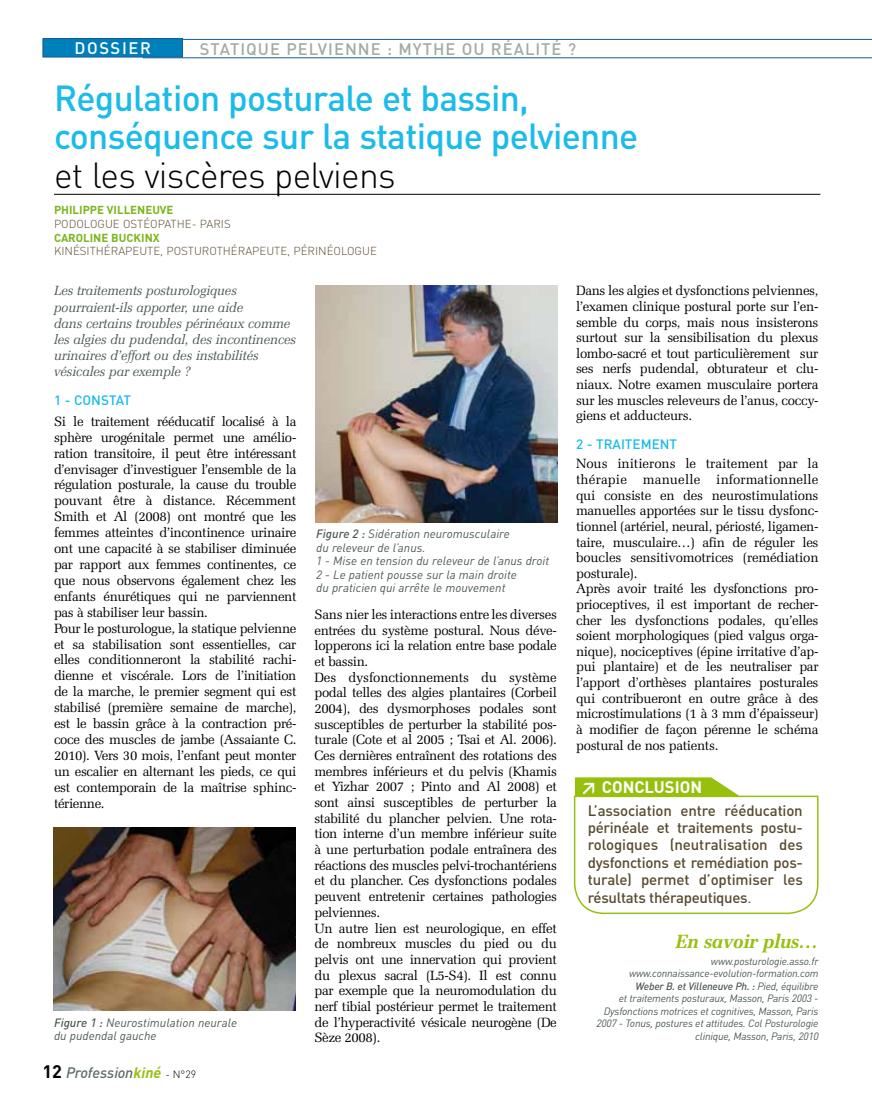
<style>
.page{position:relative;width:872px;height:1106px;background:#fff}
.page>*{position:absolute;margin:0;border:0;box-sizing:border-box;transform-origin:0 0}
.t1{font:500 35.85px/38.7px "DIN";letter-spacing:-.02em;color:#1bbbea}
.t2{font:300 35.85px "DIN";letter-spacing:-.02em;color:#000}
.t3{font:italic 700 19.35px "Zapf Elliptical 711 BT";letter-spacing:-.02em;color:#97bf0d}
.t4{font:500 16.5px "DIN";color:#a3ab9e}
.t5{font:700 16.5px "DIN";color:#fff}
.t6{font:500 16.5px "DIN";letter-spacing:.1em;color:#fff}
.t7{font:500 15px/17.4px "DIN";letter-spacing:-.02em;color:#584a30;text-align:justify}
.t8{font:italic 500 15px "DIN";letter-spacing:-.01em;color:#5d6d61}
.t9{font:13.5px/15.8px "Zapf Elliptical 711 BT";letter-spacing:-.03em;color:#000}
.t10{font:italic 13.5px/16.2px "Zapf Elliptical 711 BT";letter-spacing:-.015em;color:#4b5950}
.t11{font:500 13.5px "DIN";color:#1bbbea}
.t12{font:italic 12px/13.5px "DIN";color:#4b5950}
.t13{font:300 11.4px "DIN";color:#584a30}
.t14{font:700 11.4px "DIN";color:#7ab51d}
.t15{font:italic 10.5px/12.6px "DIN";letter-spacing:-.02em;color:#4b5950;text-align:right}
.s1{font-weight:500}
.s2{font-weight:400}
.s3{font-weight:700;font-style:normal;font-size:18px;color:#000}
.s4{font-weight:700;color:#97bf0d}
.s5{font-weight:300;font-style:normal;font-size:10.5px;color:#000}
</style>
<div class="page">
<svg style="left:143px;top:39px;width:729px;height:19px"></svg>
<div style="left:43px;top:39px;width:139px;height:18px;background:#0080ba"></div>
<div style="left:43px;top:38px;width:140px;height:19px;border:1px solid #185b93"></div>
<hr style="left:54px;top:194px;width:766px;height:1px;background:#000">
<img style="left:53px;top:827px;width:243px;height:183px">
<img style="left:315px;top:285px;width:242px;height:237px">
<svg style="left:573px;top:777px;width:246px;height:137px"></svg>
<p class="t6" style="left:74px;top:37px;width:78px">Dossier</p>
<p class="t4" style="left:200px;top:38px;width:20px">STATI</p>
<p class="t4" style="left:246px;top:38px;width:51px">QUE PEL</p>
<p class="t4" style="left:318px;top:38px;width:22px">VIENNE</p>
<p class="t4" style="left:387px;top:38px;width:24px">: MYTHE</p>
<p class="t4" style="left:462px;top:38px;width:40px">OU RÉALITÉ</p>
<p class="t4" style="left:568px;top:38px;width:10px">?</p>
<h1 class="t1" style="left:54px;top:77px;width:585px">Régulation posturale et bassin, conséquence sur la statique pelvienne</h1>
<h1 class="t2" style="left:54px;top:153px;width:343px">et les viscères pelviens</h1>
<p class="t14" style="left:54px;top:202px;width:121px">PHI LI PPE VI LLENEUVE</p>
<p class="t13" style="left:54px;top:217px;width:9px">podologue</p>
<p class="t13" style="left:123px;top:217px;width:8px">ostéopathe</p>
<p class="t13" style="left:192px;top:217px;width:15px">- paris</p>
<p class="t14" style="left:54px;top:230px;width:16px">CAROL</p>
<p class="t14" style="left:90px;top:230px;width:63px">INE BUCKINX</p>
<p class="t13" style="left:54px;top:244px;width:324px">KINÉSITHÉRAPEUTE, POSTUROTHÉRAPEUTE, PÉRINÉOLOGUE</p>
<p class="t10" style="left:54px;top:282px;width:244px">Les traitements posturologiques pourraient-ils apporter, une aide<br>dans certains troubles périnéaux comme les algies du pudendal, des incontinences urinaires d’effort ou des instabilités vésicales par exemple ?</p>
<p class="t11" style="left:54px;top:392px;width:30px">1 - CON</p>
<p class="t11" style="left:101px;top:392px;width:17px">STAT</p>
<p class="t9" style="left:54px;top:413px;width:244px">Si le traitement rééducatif localisé à la sphère urogénitale permet une amélio&shy;ration transitoire, il peut être intéressant d’envisager d’investiguer l’ensemble de la régulation posturale, la cause du trouble pouvant être à distance. Récemment Smith et Al (2008) ont montré que les femmes atteintes d’incontinence urinaire ont une capacité à se stabiliser diminuée par rapport aux femmes continentes, ce que nous observons également chez les enfants énurétiques qui ne parviennent pas à stabiliser leur bassin.<br>Pour le posturologue, la statique pelvienne et sa stabilisation sont essentielles, car elles conditionneront la stabilité rachi&shy;dienne et viscérale. Lors de l’initiation de la marche, le premier segment qui est stabilisé (première semaine de marche), est le bassin grâce à la contraction pré&shy;coce des muscles de jambe (Assaiante C.<br>2010). Vers 30 mois, l’enfant peut monter un escalier en alternant les pieds, ce qui est contemporain de la maîtrise sphinc&shy;térienne.</p>
<p class="t9" style="left:576px;top:283px;width:244px;text-align:justify">Dans les algies et dysfonctions pelviennes, l’examen clinique postural porte sur l’en&shy;semble du corps, mais nous insisterons surtout sur la sensibilisation du plexus lombo-sacré et tout particulièrement sur ses nerfs pudendal, obturateur et clu&shy;niaux. Notre examen musculaire portera sur les muscles releveurs de l’anus, coccy&shy;giens et adducteurs.</p>
<p class="t11" style="left:576px;top:435px;width:30px">2 - TRAITEMENT</p>
<p class="t9" style="left:576px;top:456px;width:244px">Nous initierons le traitement par la thérapie manuelle informationnelle qui consiste en des neurostimulations manuelles apportées sur le tissu dysfonc&shy;tionnel (artériel, neural, périosté, ligamen&shy;taire, musculaire…) afin de réguler les boucles sensitivomotrices (remédiation posturale).<br>Après avoir traité les dysfonctions pro&shy;prioceptives, il est important de recher&shy;cher les dysfonctions podales, qu’elles soient morphologiques (pied valgus orga&shy;nique), nociceptives (épine irritative d’ap&shy;pui plantaire) et de les neutraliser par l’apport d’orthèses plantaires posturales qui contribueront en outre grâce à des microstimulations (1 à 3 mm d’épaisseur) à modifier de façon pérenne le schéma postural de nos patients.</p>
<p class="t12" style="left:316px;top:527px;width:234px"><span class="s1">Figure 2 :</span> Sidération neuromusculaire<br>du releveur de l’anus.<br>1 - Mise en tension du releveur de l’anus droit 2 - Le patient pousse sur la main droite<br>du praticien qui arrête le mouvement</p>
<p class="t9" style="left:314px;top:606px;width:244px">Sans nier les interactions entre les diverses entrées du système postural. Nous déve&shy;lopperons ici la relation entre base podale et bassin.<br>Des dysfonctionnements du système podal telles des algies plantaires (Corbeil 2004), des dysmorphoses podales sont susceptibles de perturber la stabilité pos&shy;turale (Cote et al 2005 ; Tsai et Al. 2006).<br>Ces dernières entraînent des rotations des membres inférieurs et du pelvis (Khamis et Yizhar 2007 ; Pinto and Al 2008) et sont ainsi susceptibles de perturber la stabilité du plancher pelvien. Une rota&shy;tion interne d’un membre inférieur suite à une perturbation podale entraînera des réactions des muscles pelvi-trochantériens et du plancher. Ces dysfonctions podales peuvent entretenir certaines pathologies pelviennes.<br>Un autre lien est neurologique, en effet de nombreux muscles du pied ou du pelvis ont une innervation qui provient du plexus sacral (L5-S4). Il est connu par exemple que la neuromodulation du nerf tibial postérieur permet le traitement de l’hyperactivité vésicale neurogène (De Sèze 2008).</p>
<p class="t5" style="left:580px;top:776px;width:123px">≥ CONCLUSION</p>
<p class="t7" style="left:588px;top:801px;width:217px">L’association entre rééducation périnéale et traitements postu&shy;rologiques (neutralisation des dysfonctions et remédiation pos&shy;turale) permet d’optimiser les résultats thérapeutiques<span class="s2">.</span></p>
<h2 class="t3" style="left:675px;top:929px;width:145px">En savoir plus…</h2>
<p class="t15" style="left:596px;top:954px;width:224px">www.posturologie.asso.fr www.connaissance-evolution-formation.com<br><span class="s1">Weber B. et Villeneuve Ph. :</span> Pied, équilibre<br>et traitements posturaux, Masson, Paris 2003 - Dysfonctions motrices et cognitives, Masson, Paris 2007 - Tonus, postures et attitudes. Col Posturologie clinique, Masson, Paris, 2010</p>
<p class="t12" style="left:54px;top:1015px;width:185px"><span class="s1">Figure 1 :</span> Neurostimulation neurale du pudendal gauche</p>
<p class="t8" style="left:43px;top:1063px;width:155px"><span class="s3">12</span> Profession<span class="s4">kiné</span> <span class="s5">- N°29</span></p>
</div>
